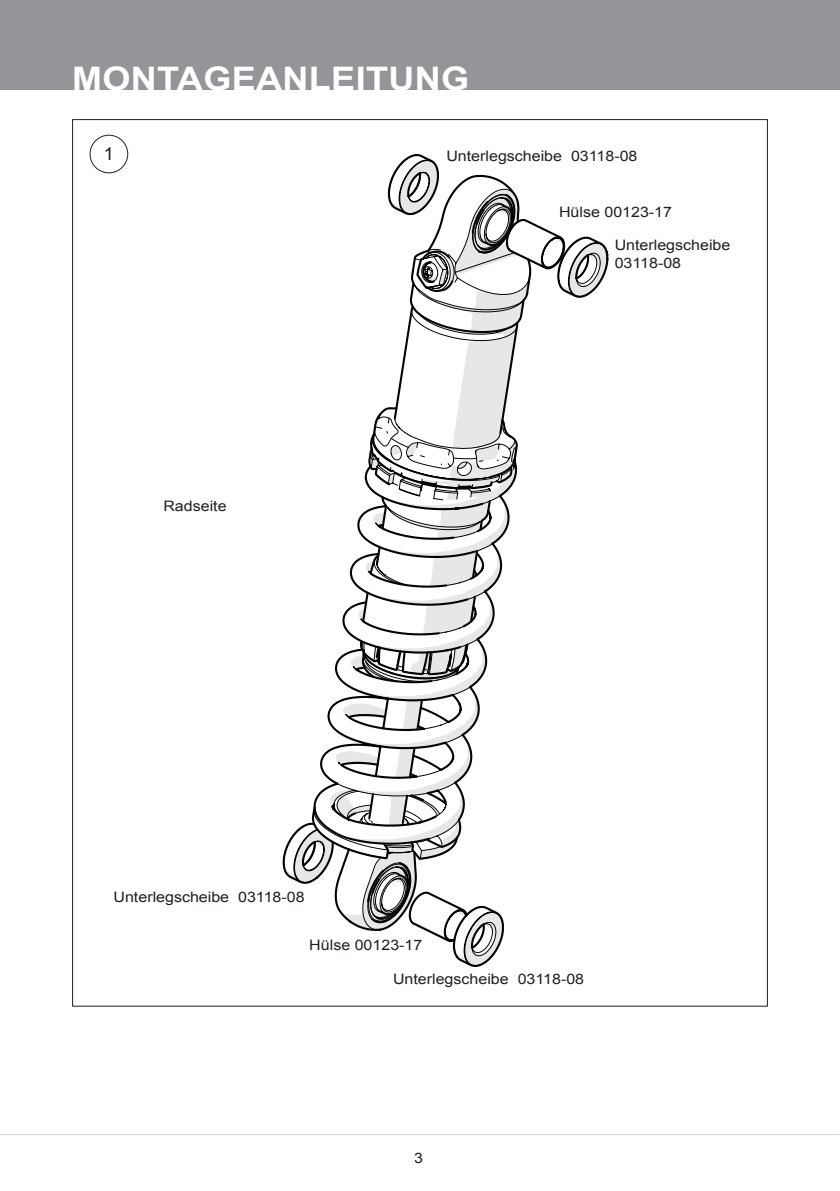
<style>
.page{position:relative;width:840px;height:1191px;background:#fff}
.page>*{position:absolute;margin:0;border:0;box-sizing:border-box;transform-origin:0 0}
.t1{font:700 32.4px "Arial";letter-spacing:.01em;color:#fff;scale:1.11 1}
.t2{font:18px "Arial";color:#231f20}
.t3{font:14.4px/18px "Arial";color:#231f20;scale:1.11 1}
</style>
<div class="page">
<div style="left:0;top:0;width:839px;height:90px;background:#939598"></div>
<hr style="left:0;top:1134px;width:838px;height:1px;background:#d1d2d4">
<svg style="left:395px;top:334px;width:122px;height:72px"></svg>
<svg style="left:335px;top:469px;width:175px;height:227px"></svg>
<svg style="left:387px;top:154px;width:221px;height:180px"></svg>
<svg style="left:282px;top:696px;width:222px;height:271px"></svg>
<svg style="left:367px;top:406px;width:151px;height:94px"></svg>
<div style="left:89px;top:135px;width:39px;height:38px;border:1px solid #231f20;border-radius:50%"></div>
<h1 class="t1" style="left:72px;top:57px;width:189px">MONTAGEANL</h1>
<h1 class="t1" style="left:331px;top:57px;width:126px">EITUNG</h1>
<p class="t2" style="left:104px;top:142px;width:12px">1</p>
<p class="t3" style="left:446px;top:147px;width:174px">Unterlegscheibe 03118-08</p>
<p class="t3" style="left:558px;top:203px;width:103px">Hülse 00123-17</p>
<p class="t3" style="left:163px;top:497px;width:58px">Radseite</p>
<p class="t3" style="left:614px;top:236px;width:106px">Unterlegscheibe<br>03118-08</p>
<p class="t3" style="left:113px;top:888px;width:174px">Unterlegscheibe 03118-08</p>
<p class="t3" style="left:309px;top:936px;width:103px">Hülse 00123-17</p>
<p class="t3" style="left:393px;top:970px;width:174px">Unterlegscheibe 03118-08</p>
<p class="t3" style="left:414px;top:1149px;width:10px">3</p>
</div>
